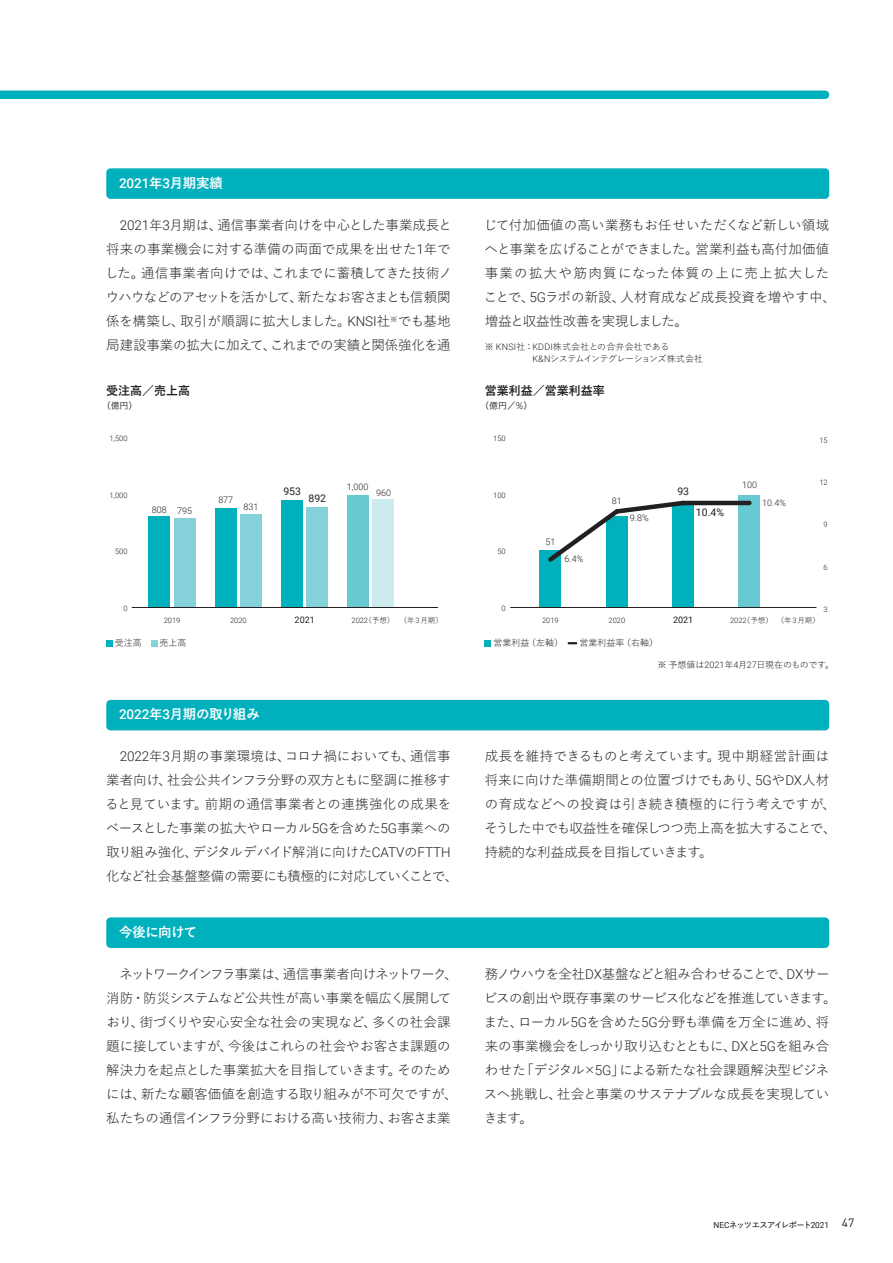
<style>
.page{position:relative;width:893px;height:1263px;background:#fff}
.page>*{position:absolute;margin:0;border:0;box-sizing:border-box;transform-origin:0 0}
.事業別{font:13.5px/24px "Yu Go Pr 6 N";letter-spacing:-.015em;color:#231f20}
.事業別-2{font:13.5px/24px "Yu Go Pr 6 N";letter-spacing:-.045em;color:#231f20}
.事業別-3{font:13.5px/24px "Yu Go Pr 6 N";letter-spacing:.005em;color:#231f20}
.事業別_見出し_b{font:700 13.5px "Yu Go Pr 6 N";letter-spacing:-.05em;color:#fff}
.事業別_見出し_b-2{font:500 13.5px "Roboto";color:#fff}
.NE_グラフタイトル{font:700 12px "Yu Go Pr 6 N";color:#231f20}
.t1{font:10.5px "Roboto";color:#231f20}
._03-脚注{font:9px/12px "Yu Go Pr 6 N";letter-spacing:-.035em;color:#231f20}
.t2{font:300 9px "Roboto";color:#231f20}
._03-本文{font:9px "Yu Go Pr 6 N";letter-spacing:-.01em;color:#231f20}
.財務ハイライト_02{font:9px "Yu Go Pr 6 N";color:#231f20}
.NE_gr単位{font:9px "Koburina Go Std N W3";color:#231f20}
.t3{font:9px "Roboto";color:#231f20}
.NE_判例{font:9px "Yu Go Pr 6 N";color:#231f20}
.t4{font:600 8.25px "Yu Go Pr 6 N";letter-spacing:-.1em;color:#231f20}
.t5{font:300 7.5px "Roboto";color:#231f20}
.t6{font:7.5px "Yu Go Pr 6 N";color:#231f20}
.s1{font-family:"Yu Go Pr 6 N";font-weight:700}
.s2{font-family:"Roboto";font-weight:300}
.s3{font-family:"MO Clear Tone SG";font-weight:300;font-size:8.55px}
.s4{font-family:"Roboto";font-weight:500}
.s5{font-family:"Roboto";font-weight:400}
.s6{font-family:"DIN Pro";font-weight:400;font-size:12px}
</style>
<div class="page">
<div style="left:0;top:91px;width:829px;height:8px;background:#00b0bc"></div>
<div style="left:106px;top:168px;width:723px;height:31px;background:#00b0bc;border-radius:4px"></div>
<div style="left:106px;top:700px;width:723px;height:30px;background:#00b0bc;border-radius:4px"></div>
<div style="left:106px;top:917px;width:723px;height:31px;background:#00b0bc;border-radius:4px"></div>
<svg style="left:485px;top:640px;width:6px;height:6px"></svg>
<svg style="left:569px;top:642px;width:7px;height:2px"></svg>
<div style="left:106px;top:640px;width:7px;height:6px;background:#00b0bc"></div>
<svg style="left:151px;top:640px;width:6px;height:6px"></svg>
<div style="left:149px;top:516px;width:21px;height:91px;background:#00b0bc"></div>
<div style="left:215px;top:508px;width:21px;height:99px;background:#00b0bc"></div>
<div style="left:281px;top:500px;width:22px;height:107px;background:#00b0bc"></div>
<div style="left:348px;top:494px;width:21px;height:113px;background:#67cad3"></div>
<div style="left:174px;top:518px;width:21px;height:89px;background:#84d1d9"></div>
<div style="left:240px;top:514px;width:21px;height:93px;background:#84d1d9"></div>
<div style="left:307px;top:507px;width:21px;height:100px;background:#84d1d9"></div>
<div style="left:373px;top:499px;width:21px;height:108px;background:#cdeaee"></div>
<hr style="left:132px;top:607px;width:306px;height:1px;background:#231f20">
<div style="left:540px;top:550px;width:21px;height:57px;background:#00b0bc"></div>
<div style="left:606px;top:516px;width:21px;height:91px;background:#00b0bc"></div>
<div style="left:672px;top:502px;width:22px;height:105px;background:#00b0bc"></div>
<div style="left:739px;top:494px;width:21px;height:113px;background:#67cad3"></div>
<svg style="left:548px;top:500px;width:140px;height:66px"></svg>
<hr style="left:683px;top:501px;width:66px;height:4px;background:#231f20">
<hr style="left:510px;top:607px;width:306px;height:1px;background:#231f20">
<p class="事業別_見出し_b-2" style="left:119px;top:173px;width:105px">2021<span class="s1">年</span>3<span class="s1">月期実績</span></p>
<p class="事業別" style="left:105px;top:211px;width:349px;text-align:justify;text-indent:15px"><span class="s2">2021</span>年<span class="s2">3</span>月期は、通信事業者向けを中心とした事業成長と将来の事業機会に対する準備の両面で成果を出せた<span class="s2">1</span>年でした。通信事業者向けでは、これまでに蓄積してきた技術ノウハウなどのアセットを活かして、新たなお客さまとも信頼関係を構築し、取引が順調に拡大しました。<span class="s2">KNSI</span>社<sup>※</sup>でも基地局建設事業の拡大に加えて、これまでの実績と関係強化を通</p>
<p class="事業別-3" style="left:484px;top:211px;width:354px">じて付加価値の高い業務もお任せいただくなど新しい領域へと事業を広げることができました。営業利益も高付加価値事業の拡大や筋肉質になった体質の上に売上拡大したことで、<span class="s2">5G</span>ラボの新設、人材育成など成長投資を増やす中、増益と収益性改善を実現しました。</p>
<p class="_03-脚注" style="left:532px;top:339px;width:172px;text-indent:-48px">※ <span class="s2">KNSI</span>社：<span class="s2">KDDI</span>株式会社との合弁会社である<br><span class="s2">K&amp;N</span>システムインテグレーションズ株式会社</p>
<p class="NE_グラフタイトル" style="left:106px;top:384px;width:85px">受注高／売上高</p>
<p class="NE_gr単位" style="left:102px;top:398px;width:37px">（億円）</p>
<p class="NE_グラフタイトル" style="left:485px;top:384px;width:121px">営業利益／営業利益率</p>
<p class="NE_gr単位" style="left:480px;top:398px;width:54px">（億円／<span class="s3">%</span>）</p>
<p class="t5" style="left:109px;top:433px;width:20px">1,500</p>
<p class="t5" style="left:493px;top:433px;width:14px">150</p>
<p class="t5" style="left:819px;top:435px;width:10px">15</p>
<p class="t5" style="left:109px;top:490px;width:20px">1,000</p>
<p class="t2" style="left:152px;top:504px;width:42px">808 795</p>
<p class="t2" style="left:218px;top:494px;width:16px">877</p>
<p class="t2" style="left:243px;top:500px;width:16px">831</p>
<p class="t2" style="left:347px;top:481px;width:23px">1,000</p>
<p class="t1" style="left:283px;top:484px;width:19px">953</p>
<p class="t2" style="left:376px;top:487px;width:16px">960</p>
<p class="t1" style="left:308px;top:491px;width:19px">892</p>
<p class="t5" style="left:493px;top:490px;width:14px">100</p>
<p class="t2" style="left:612px;top:494px;width:11px">81</p>
<p class="t2" style="left:630px;top:512px;width:20px">9.8%</p>
<p class="t1" style="left:677px;top:484px;width:13px">93</p>
<p class="t1" style="left:696px;top:505px;width:30px">10.4%</p>
<p class="t2" style="left:742px;top:478px;width:16px">100</p>
<p class="t2" style="left:762px;top:496px;width:25px">10.4%</p>
<p class="t5" style="left:819px;top:477px;width:10px">12</p>
<p class="t5" style="left:823px;top:519px;width:6px">9</p>
<p class="t2" style="left:545px;top:535px;width:11px">51</p>
<p class="t5" style="left:115px;top:546px;width:14px">500</p>
<p class="t5" style="left:497px;top:546px;width:10px">50</p>
<p class="t2" style="left:564px;top:553px;width:20px">6.4%</p>
<p class="t5" style="left:823px;top:562px;width:6px">6</p>
<p class="t5" style="left:123px;top:603px;width:6px">0</p>
<p class="t5" style="left:502px;top:603px;width:6px">0</p>
<p class="t5" style="left:823px;top:604px;width:6px">3</p>
<p class="t5" style="left:164px;top:615px;width:18px">2019</p>
<p class="t5" style="left:230px;top:615px;width:18px">2020</p>
<p class="t3" style="left:295px;top:614px;width:22px">2021</p>
<p class="t6" style="left:351px;top:613px;width:93px"><span class="s2">2022</span>（予想） （年<span class="s2">3</span>月期）</p>
<p class="t5" style="left:542px;top:615px;width:18px">2019</p>
<p class="t5" style="left:608px;top:615px;width:18px">2020</p>
<p class="t3" style="left:673px;top:614px;width:22px">2021</p>
<p class="t6" style="left:730px;top:613px;width:91px"><span class="s2">2022</span>（予想）（年<span class="s2">3</span>月期）</p>
<p class="NE_判例" style="left:115px;top:635px;width:28px">受注高</p>
<p class="NE_判例" style="left:159px;top:635px;width:28px">売上高</p>
<p class="財務ハイライト_02" style="left:493px;top:635px;width:71px">営業利益（左軸）</p>
<p class="財務ハイライト_02" style="left:580px;top:635px;width:80px">営業利益率（右軸）</p>
<p class="_03-本文" style="left:657px;top:656px;width:178px">※ 予想値は<span class="s2">2021</span>年<span class="s2">4</span>月<span class="s2">27</span>日現在のものです。</p>
<p class="事業別_見出し_b" style="left:119px;top:707px;width:142px"><span class="s4">2022</span>年<span class="s4">3</span>月期の取り組み</p>
<p class="事業別" style="left:105px;top:743px;width:354px;text-align:center"><span class="s2">2022</span>年<span class="s2">3</span>月期の事業環境は、コロナ禍においても、通信事<br>業者向け、社会公共インフラ分野の双方ともに堅調に推移すると見ています。前期の通信事業者との連携強化の成果をベースとした事業の拡大やローカル<span class="s2">5G</span>を含めた<span class="s2">5G</span>事業への取り組み強化、デジタルデバイド解消に向けた<span class="s2">CATV</span>の<span class="s2">FTTH</span>化など社会基盤整備の需要にも積極的に対応していくことで、</p>
<p class="事業別" style="left:484px;top:743px;width:354px">成長を維持できるものと考えています。現中期経営計画は将来に向けた準備期間との位置づけでもあり、<span class="s2">5G</span>や<span class="s2">DX</span>人材の育成などへの投資は引き続き積極的に行う考えですが、そうした中でも収益性を確保しつつ売上高を拡大することで、持続的な利益成長を目指していきます。</p>
<p class="事業別_見出し_b" style="left:119px;top:924px;width:79px">今後に向けて</p>
<p class="事業別" style="left:106px;top:960px;width:353px">　ネットワークインフラ事業は、通信事業者向けネットワーク、消防・防災システムなど公共性が高い事業を幅広く展開しており、街づくりや安心安全な社会の実現など、多くの社会課題に接していますが、今後はこれらの社会やお客さま課題の解決力を起点とした事業拡大を目指していきます。そのためには、新たな顧客価値を創造する取り組みが不可欠ですが、私たちの通信インフラ分野における高い技術力、お客さま業</p>
<p class="事業別-2" style="left:484px;top:960px;width:354px">務ノウハウを全社<span class="s2">DX</span>基盤などと組み合わせることで、<span class="s2">DX</span>サービスの創出や既存事業のサービス化などを推進していきます。また、ローカル<span class="s2">5G</span>を含めた<span class="s2">5G</span>分野も準備を万全に進め、将来の事業機会をしっかり取り込むとともに、<span class="s2">DX</span>と<span class="s2">5G</span>を組み合わせた「デジタル×<span class="s2">5G</span>」による新たな社会課題解決型ビジネスへ挑戦し、社会と事業のサステナブルな成長を実現していきます。</p>
<p class="t4" style="left:713px;top:1217px;width:143px"><span class="s5">NEC</span>ネッツエスアイレポート<span class="s5">2021</span> <span class="s6">47</span></p>
</div>
